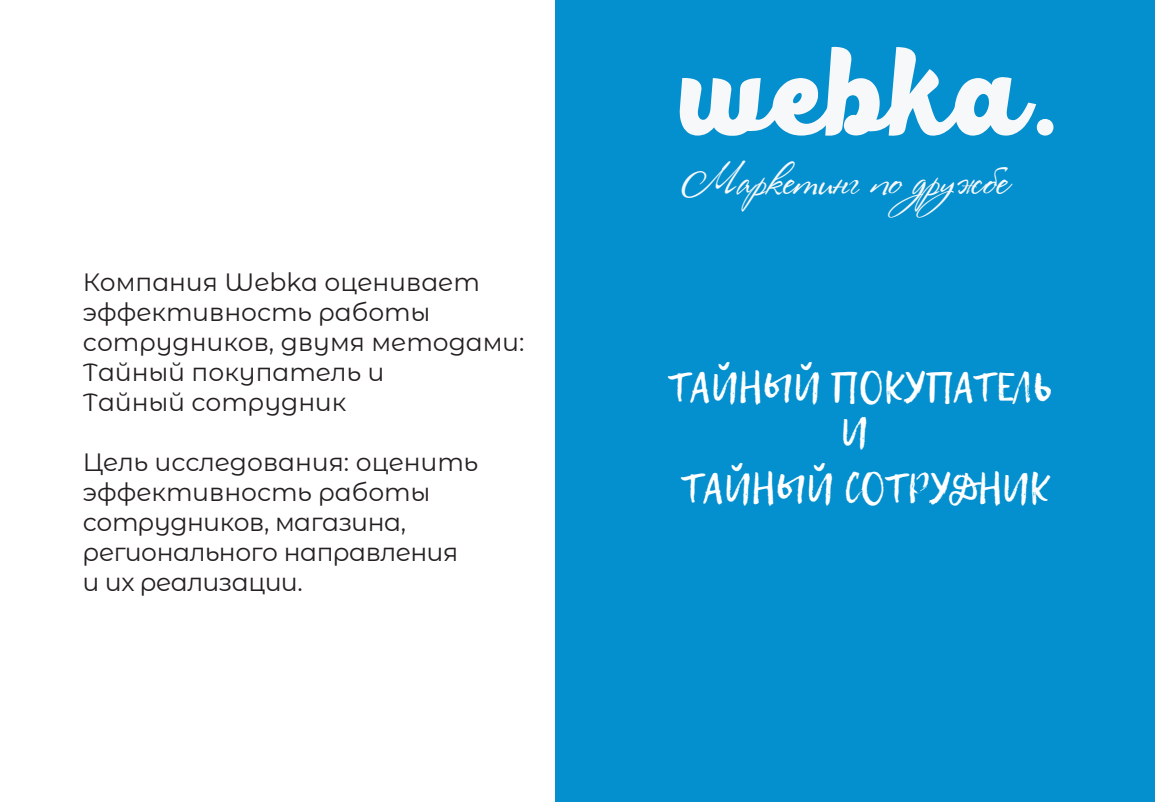
<style>
.page{position:relative;width:1155px;height:802px;background:#fff}
.page>*{position:absolute;margin:0;border:0;box-sizing:border-box;transform-origin:0 0}
.t1{font:125px "Black Fat";color:#f7f8f9}
.t2{font:42px "Rosa Marena";color:#f7f8f9}
.t3{font:37.5px/45px "Lemon Tuesday";color:#fff;text-align:center}
.t4{font:25px/30px "Montserrat Alternates";letter-spacing:-.02em;color:#241f20}
.t5{font:25px/30px "Montserrat Alternates";color:#241f20}
</style>
<div class="page">
<div style="left:556px;top:0;width:599px;height:802px;background:#048fce"></div>
<p class="t5" style="left:83px;top:266px;width:443px">Компания Webka оценивает эффективность работы сотрудников, двумя методами:<br>Тайный покупатель и<br>Тайный сотрудник</p>
<p class="t4" style="left:83px;top:446px;width:397px">Цель исследования: оценить эффективность работы сотрудников, магазина, регионального направления и их реализации.</p>
<h1 class="t1" style="left:682px;top:16px;width:384px">webka.</h1>
<h2 class="t2" style="left:682px;top:155px;width:327px">Маркетинг по дружбе</h2>
<h3 class="t3" style="left:669px;top:364px;width:385px">ТАЙНЫЙ ПОКУПАТЕЛЬ<br>И</h3>
<h3 class="t3" style="left:682px;top:465px;width:370px">ТАЙНЫЙ СОТРУДНИК</h3>
</div>
